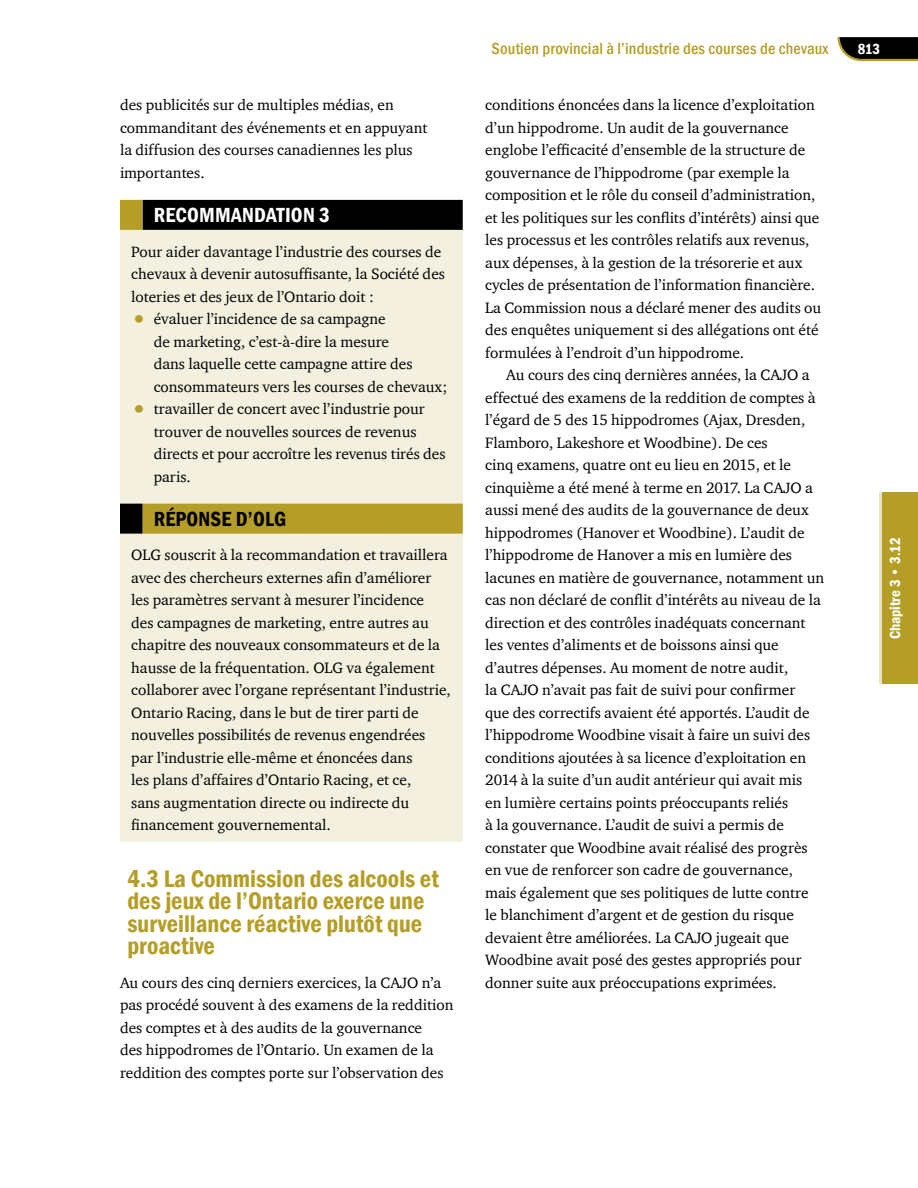
<style>
.page{position:relative;width:918px;height:1188px;background:#fff}
.page>*{position:absolute;margin:0;border:0;box-sizing:border-box;transform-origin:0 0}
.t1{font:600 condensed 24.75px/22.5px "Franklin Gothic";color:#b59e27}
.t2{font:600 condensed 21px "Franklin Gothic";letter-spacing:.01em;color:#fff}
.t3{font:600 condensed 21px "Franklin Gothic";letter-spacing:.01em;color:#000}
.t4{font:500 condensed 16.5px "Franklin Gothic";letter-spacing:.01em;color:#b59e27}
.t5{font:15.3px/22.5px "Charter ITC";color:#000}
.t6{font:600 condensed 15px "Franklin Gothic";color:#fff}
.s1{font-size:27px;color:#b59e27}
</style>
<div class="page">
<svg style="left:837px;top:37px;width:81px;height:25px;background:#2d2b1f"></svg>
<div style="left:882px;top:493px;width:36px;height:191px;background:#b59e27"></div>
<hr style="left:879px;top:493px;width:3px;height:191px;background:#e9e2be">
<div style="left:120px;top:200px;width:343px;height:642px;background:#f4f0df"></div>
<div style="left:142px;top:200px;width:321px;height:30px;background:#000"></div>
<div style="left:120px;top:200px;width:22px;height:30px;background:#b59e27"></div>
<div style="left:142px;top:504px;width:321px;height:30px;background:#b59e27"></div>
<div style="left:120px;top:504px;width:22px;height:30px;background:#000"></div>
<p class="t5" style="left:120px;top:93px;width:309px">des publicités sur de multiples médias, en commanditant des événements et en appuyant la diffusion des courses canadiennes les plus importantes.</p>
<h2 class="t2" style="left:154px;top:201px;width:178px">RECOMMANDATION 3</h2>
<p class="t5" style="left:131px;top:240px;width:315px">Pour aider davantage l’industrie des courses de chevaux à devenir autosuffisante, la Société des loteries et des jeux de l’Ontario doit :</p>
<p class="t5" style="left:154px;top:307px;width:295px;text-indent:-22px"><span class="s1">•</span> évaluer l’incidence de sa campagne<br>de marketing, c’est-à-dire la mesure<br>dans laquelle cette campagne attire des consommateurs vers les courses de chevaux;</p>
<p class="t5" style="left:154px;top:397px;width:293px;text-indent:-22px"><span class="s1">•</span> travailler de concert avec l’industrie pour trouver de nouvelles sources de revenus directs et pour accroître les revenus tirés des paris.</p>
<h2 class="t3" style="left:154px;top:505px;width:134px">RÉPONSE D’OLG</h2>
<p class="t5" style="left:131px;top:543px;width:321px">OLG souscrit à la recommandation et travaillera avec des chercheurs externes afin d’améliorer les paramètres servant à mesurer l’incidence<br>des campagnes de marketing, entre autres au chapitre des nouveaux consommateurs et de la hausse de la fréquentation. OLG va également collaborer avec l’organe représentant l’industrie, Ontario Racing, dans le but de tirer parti de nouvelles possibilités de revenus engendrées par l’industrie elle-même et énoncées dans<br>les plans d’affaires d’Ontario Racing, et ce,<br>sans augmentation directe ou indirecte du financement gouvernemental.</p>
<h1 class="t1" style="left:128px;top:867px;width:313px">4.3 La Commission des alcools et des jeux de l’Ontario exerce une surveillance réactive plutôt que proactive</h1>
<p class="t5" style="left:120px;top:971px;width:335px">Au cours des cinq derniers exercices, la CAJO n’a pas procédé souvent à des examens de la reddition des comptes et à des audits de la gouvernance<br>des hippodromes de l’Ontario. Un examen de la reddition des comptes porte sur l’observation des</p>
<p class="t4" style="left:492px;top:38px;width:338px">Soutien provincial à l’industrie des courses de chevaux</p>
<p class="t6" style="left:858px;top:39px;width:24px">813</p>
<p class="t5" style="left:485px;top:93px;width:338px">conditions énoncées dans la licence d’exploitation d’un hippodrome. Un audit de la gouvernance englobe l’efficacité d’ensemble de la structure de gouvernance de l’hippodrome (par exemple la composition et le rôle du conseil d’administration, et les politiques sur les conflits d’intérêts) ainsi que les processus et les contrôles relatifs aux revenus, aux dépenses, à la gestion de la trésorerie et aux cycles de présentation de l’information financière.<br>La Commission nous a déclaré mener des audits ou des enquêtes uniquement si des allégations ont été formulées à l’endroit d’un hippodrome.</p>
<p class="t5" style="left:485px;top:363px;width:340px;text-indent:21px">Au cours des cinq dernières années, la CAJO a effectué des examens de la reddition de comptes à l’égard de 5 des 15 hippodromes (Ajax, Dresden, Flamboro, Lakeshore et Woodbine). De ces<br>cinq examens, quatre ont eu lieu en 2015, et le cinquième a été mené à terme en 2017. La CAJO a aussi mené des audits de la gouvernance de deux hippodromes (Hanover et Woodbine). L’audit de l’hippodrome de Hanover a mis en lumière des lacunes en matière de gouvernance, notamment un cas non déclaré de conflit d’intérêts au niveau de la direction et des contrôles inadéquats concernant les ventes d’aliments et de boissons ainsi que d’autres dépenses. Au moment de notre audit,<br>la CAJO n’avait pas fait de suivi pour confirmer<br>que des correctifs avaient été apportés. L’audit de l’hippodrome Woodbine visait à faire un suivi des conditions ajoutées à sa licence d’exploitation en 2014 à la suite d’un audit antérieur qui avait mis<br>en lumière certains points préoccupants reliés<br>à la gouvernance. L’audit de suivi a permis de constater que Woodbine avait réalisé des progrès en vue de renforcer son cadre de gouvernance, mais également que ses politiques de lutte contre le blanchiment d’argent et de gestion du risque devaient être améliorées. La CAJO jugeait que Woodbine avait posé des gestes appropriés pour donner suite aux préoccupations exprimées.</p>
<p class="t6" style="left:885px;top:639px;width:103px;rotate:-90deg">Chapitre 3 • 3.12</p>
</div>
